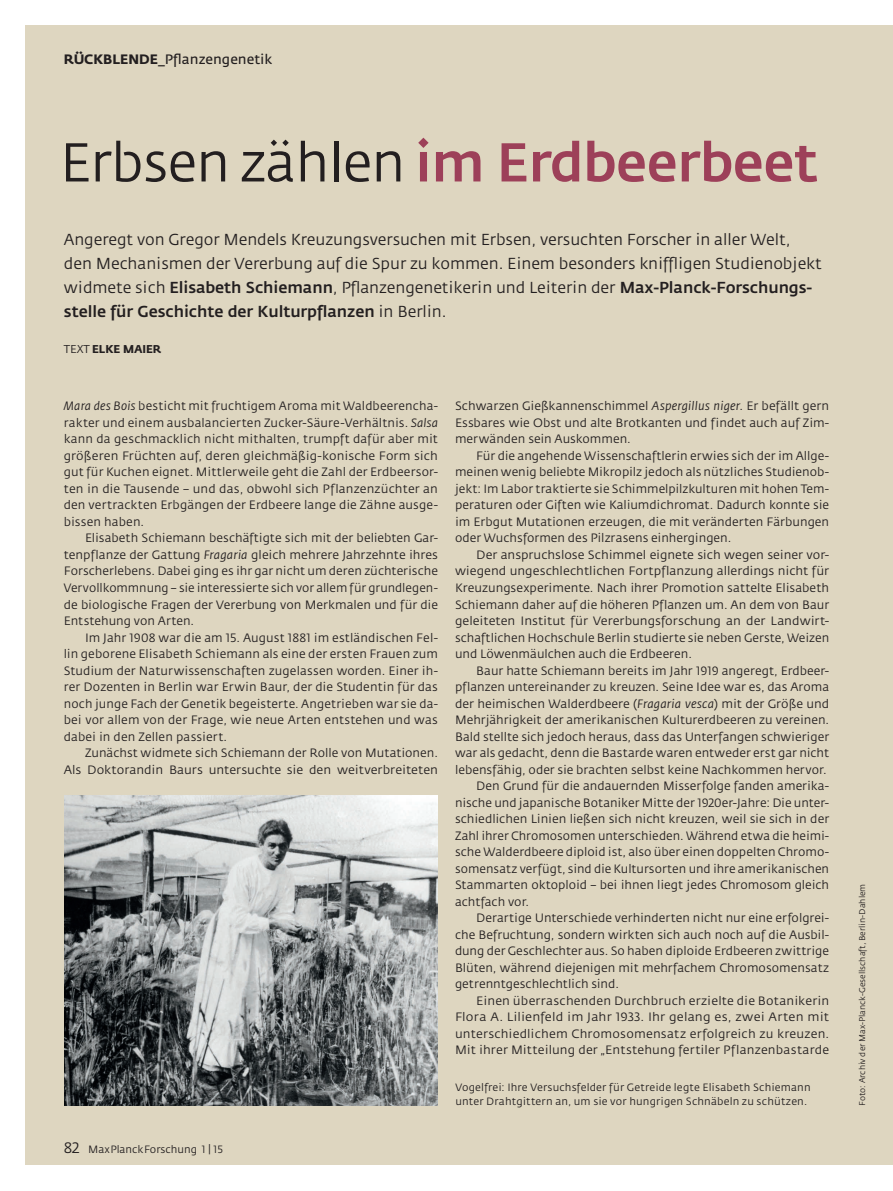
<style>
.page{position:relative;width:893px;height:1191px;background:#fff}
.page>*{position:absolute;margin:0;border:0;box-sizing:border-box;transform-origin:0 0}
.t1{font:500 54px "Fedra Sans";letter-spacing:-.01em;color:#9d4059}
.t2{font:15.75px/24px "Fedra Sans";letter-spacing:-.005em;color:#231f20}
.t3{font:13.5px "Fedra Sans";color:#231f20}
.t4{font:12px "Fedra Sans";color:#231f20}
.t5{font:12px "Fedra Sans";color:#231f20;scale:1.05 1}
.t6{font:700 11.25px "Fedra Sans";letter-spacing:-.005em;color:#231f20}
.t7{font:10.5px/13.5px "Fedra Sans";letter-spacing:.015em;color:#231f20}
.t8{font:8.25px "Fedra Sans";color:#231f20}
.s1{font-weight:700}
.s2{font-weight:400;color:#231f20}
.s3{font-weight:500}
.s4{font-weight:400}
.s5{font-style:italic}
.s6{font-family:"Fedra Sans Book SC"}
.s7{font-family:"Fedra Sans Book SC";font-size:15px}
</style>
<div class="page">
<div style="left:26px;top:26px;width:867px;height:1139px;background:#ded6c0"></div>
<img style="left:65px;top:795px;width:372px;height:311px">
<p class="t3" style="left:64px;top:51px;width:210px"><span class="s1">RÜCKBLENDE</span>_Pflanzengenetik</p>
<p class="t1" style="left:60px;top:141px;width:760px"><span class="s2">Erbsen zählen</span> im Erdbeerbeet</p>
<p class="t2" style="left:64px;top:228px;width:759px">Angeregt von Gregor Mendels Kreuzungsversuchen mit Erbsen, versuchten Forscher in aller Welt, den Mechanismen der Vererbung auf die Spur zu kommen. Einem besonders kniffligen Studienobjekt widmete sich <span class="s3">Elisabeth Schiemann</span>, Pflanzengenetikerin und Leiterin der <span class="s3">Max-Planck-Forschungs - stelle für Geschichte der Kulturpflanzen</span> in Berlin.</p>
<p class="t6" style="left:64px;top:344px;width:99px"><span class="s4">TEXT</span> ELKE MAIER</p>
<p class="t4" style="left:64px;top:401px;width:376px"><span class="s5">Mara des Bois</span> besticht mit fruchtigem Aroma mit Waldbeerencha-</p>
<p class="t4" style="left:64px;top:418px;width:376px">rakter und einem ausbalancierten Zucker-Säure-Verhältnis. <span class="s5">Salsa</span></p>
<p class="t4" style="left:64px;top:434px;width:376px">kann da geschmacklich nicht mithalten, trumpft dafür aber mit</p>
<p class="t4" style="left:64px;top:451px;width:376px">größeren Früchten auf, deren gleichmäßig-konische Form sich</p>
<p class="t4" style="left:64px;top:467px;width:376px">gut für Kuchen eignet. Mittlerweile geht die Zahl der Erdbeersor-</p>
<p class="t4" style="left:64px;top:484px;width:376px">ten in die Tausende – und das, obwohl sich Pflanzenzüchter an</p>
<p class="t4" style="left:64px;top:500px;width:376px">den vertrackten Erbgängen der Erdbeere lange die Zähne ausge-</p>
<p class="t4" style="left:64px;top:517px;width:82px">bissen haben.</p>
<p class="t4" style="left:85px;top:533px;width:354px">Elisabeth Schiemann beschäftigte sich mit der beliebten Gar-</p>
<p class="t4" style="left:64px;top:550px;width:376px">tenpflanze der Gattung <span class="s5">Fragaria</span> gleich mehrere Jahrzehnte ihres</p>
<p class="t4" style="left:64px;top:566px;width:376px">Forscherlebens. Dabei ging es ihr gar nicht um deren züchterische</p>
<p class="t4" style="left:64px;top:583px;width:376px">Vervollkommnung – sie interessierte sich vor allem für grundlegen-</p>
<p class="t4" style="left:64px;top:599px;width:376px">de biologische Fragen der Vererbung von Merkmalen und für die</p>
<p class="t4" style="left:64px;top:616px;width:132px">Entstehung von Arten.</p>
<p class="t4" style="left:85px;top:632px;width:354px">Im Jahr <span class="s6">1908</span> war die am <span class="s6">15</span>. August <span class="s6">1881</span> im estländischen Fel-</p>
<p class="t4" style="left:64px;top:649px;width:376px">lin geborene Elisabeth Schiemann als eine der ersten Frauen zum</p>
<p class="t4" style="left:64px;top:665px;width:376px">Studium der Naturwissenschaften zugelassen worden. Einer ih-</p>
<p class="t4" style="left:64px;top:682px;width:376px">rer Dozenten in Berlin war Erwin Baur, der die Studentin für das</p>
<p class="t4" style="left:64px;top:698px;width:376px">noch junge Fach der Genetik begeisterte. Angetrieben war sie da-</p>
<p class="t4" style="left:64px;top:715px;width:376px">bei vor allem von der Frage, wie neue Arten entstehen und was</p>
<p class="t4" style="left:64px;top:731px;width:165px">dabei in den Zellen passiert.</p>
<p class="t4" style="left:85px;top:748px;width:354px">Zunächst widmete sich Schiemann der Rolle von Mutationen.</p>
<p class="t4" style="left:64px;top:764px;width:376px">Als Doktorandin Baurs untersuchte sie den weitverbreiteten</p>
<p class="t7" style="left:64px;top:1143px;width:161px"><span class="s7">82</span> MaxPlanckForschung <span class="s6">1 | 15</span></p>
<p class="t4" style="left:455px;top:401px;width:376px">Schwarzen Gießkannenschimmel <span class="s5">Aspergillus niger</span>. Er befällt gern</p>
<p class="t4" style="left:455px;top:418px;width:376px">Essbares wie Obst und alte Brotkanten und findet auch auf Zim-</p>
<p class="t4" style="left:455px;top:434px;width:177px">merwänden sein Auskommen.</p>
<p class="t4" style="left:476px;top:451px;width:354px">Für die angehende Wissenschaftlerin erwies sich der im Allge-</p>
<p class="t4" style="left:455px;top:467px;width:376px">meinen wenig beliebte Mikropilz jedoch als nützliches Studienob-</p>
<p class="t4" style="left:455px;top:484px;width:376px">jekt: Im Labor traktierte sie Schimmelpilzkulturen mit hohen Tem-</p>
<p class="t4" style="left:455px;top:500px;width:376px">peraturen oder Giften wie Kaliumdichromat. Dadurch konnte sie</p>
<p class="t4" style="left:455px;top:517px;width:376px">im Erbgut Mutationen erzeugen, die mit veränderten Färbungen</p>
<p class="t4" style="left:455px;top:533px;width:278px">oder Wuchsformen des Pilzrasens einhergingen.</p>
<p class="t4" style="left:476px;top:550px;width:354px">Der anspruchslose Schimmel eignete sich wegen seiner vor-</p>
<p class="t4" style="left:455px;top:566px;width:376px">wiegend ungeschlechtlichen Fortpflanzung allerdings nicht für</p>
<p class="t4" style="left:455px;top:583px;width:376px">Kreuzungsexperimente. Nach ihrer Promotion sattelte Elisabeth</p>
<p class="t4" style="left:455px;top:599px;width:376px">Schiemann daher auf die höheren Pflanzen um. An dem von Baur</p>
<p class="t4" style="left:455px;top:616px;width:376px">geleiteten Institut für Vererbungsforschung an der Landwirt-</p>
<p class="t4" style="left:455px;top:632px;width:376px">schaftlichen Hochschule Berlin studierte sie neben Gerste, Weizen</p>
<p class="t4" style="left:455px;top:649px;width:238px">und Löwenmäulchen auch die Erdbeeren.</p>
<p class="t4" style="left:476px;top:665px;width:354px">Baur hatte Schiemann bereits im Jahr <span class="s6">1919</span> angeregt, Erdbeer-</p>
<p class="t4" style="left:455px;top:682px;width:376px">pflanzen untereinander zu kreuzen. Seine Idee war es, das Aroma</p>
<p class="t4" style="left:455px;top:698px;width:376px">der heimischen Walderdbeere (<span class="s5">Fragaria vesca</span>) mit der Größe und</p>
<p class="t4" style="left:455px;top:715px;width:376px">Mehrjährigkeit der amerikanischen Kulturerdbeeren zu vereinen.</p>
<p class="t4" style="left:455px;top:731px;width:376px">Bald stellte sich jedoch heraus, dass das Unterfangen schwieriger</p>
<p class="t4" style="left:455px;top:748px;width:376px">war als gedacht, denn die Bastarde waren entweder erst gar nicht</p>
<p class="t4" style="left:455px;top:764px;width:373px">lebensfähig, oder sie brachten selbst keine Nachkommen hervor.</p>
<p class="t4" style="left:476px;top:781px;width:354px">Den Grund für die andauernden Misserfolge fanden amerika-</p>
<p class="t4" style="left:455px;top:797px;width:376px">nische und japanische Botaniker Mitte der <span class="s6">1920</span>er-Jahre: Die unter-</p>
<p class="t4" style="left:455px;top:814px;width:376px">schiedlichen Linien ließen sich nicht kreuzen, weil sie sich in der</p>
<p class="t4" style="left:455px;top:830px;width:376px">Zahl ihrer Chromosomen unterschieden. Während etwa die heimi-</p>
<p class="t4" style="left:455px;top:847px;width:376px">sche Walderdbeere diploid ist, also über einen doppelten Chromo-</p>
<p class="t4" style="left:455px;top:863px;width:376px">somensatz verfügt, sind die Kultursorten und ihre amerikanischen</p>
<p class="t4" style="left:455px;top:880px;width:376px">Stammarten oktoploid – bei ihnen liegt jedes Chromosom gleich</p>
<p class="t4" style="left:455px;top:896px;width:76px">achtfach vor.</p>
<p class="t4" style="left:476px;top:913px;width:354px">Derartige Unterschiede verhinderten nicht nur eine erfolgrei-</p>
<p class="t4" style="left:455px;top:929px;width:376px">che Befruchtung, sondern wirkten sich auch noch auf die Ausbil-</p>
<p class="t4" style="left:455px;top:946px;width:376px">dung der Geschlechter aus. So haben diploide Erdbeeren zwittrige</p>
<p class="t4" style="left:455px;top:962px;width:376px">Blüten, während diejenigen mit mehrfachem Chromosomensatz</p>
<p class="t4" style="left:455px;top:979px;width:165px">getrenntgeschlechtlich sind.</p>
<p class="t4" style="left:476px;top:995px;width:354px">Einen überraschenden Durchbruch erzielte die Botanikerin</p>
<p class="t5" style="left:455px;top:1012px;width:358px">Flora A. Lilienfeld im Jahr <span class="s6">1933</span>. Ihr gelang es, zwei Arten mit</p>
<p class="t4" style="left:455px;top:1028px;width:376px">unterschiedlichem Chromosomensatz erfolgreich zu kreuzen.</p>
<p class="t4" style="left:455px;top:1045px;width:376px">Mit ihrer Mitteilung der „Entstehung fertiler Pflanzenbastarde</p>
<p class="t7" style="left:455px;top:1081px;width:357px">Vogelfrei: Ihre Versuchsfelder für Getreide legte Elisabeth Schiemann unter Drahtgittern an, um sie vor hungrigen Schnäbeln zu schützen.</p>
<p class="t8" style="left:859px;top:1106px;width:224px;rotate:-90deg">Foto: Archiv der Max-Planck-Gesellschaft, Berlin-Dahlem</p>
</div>
